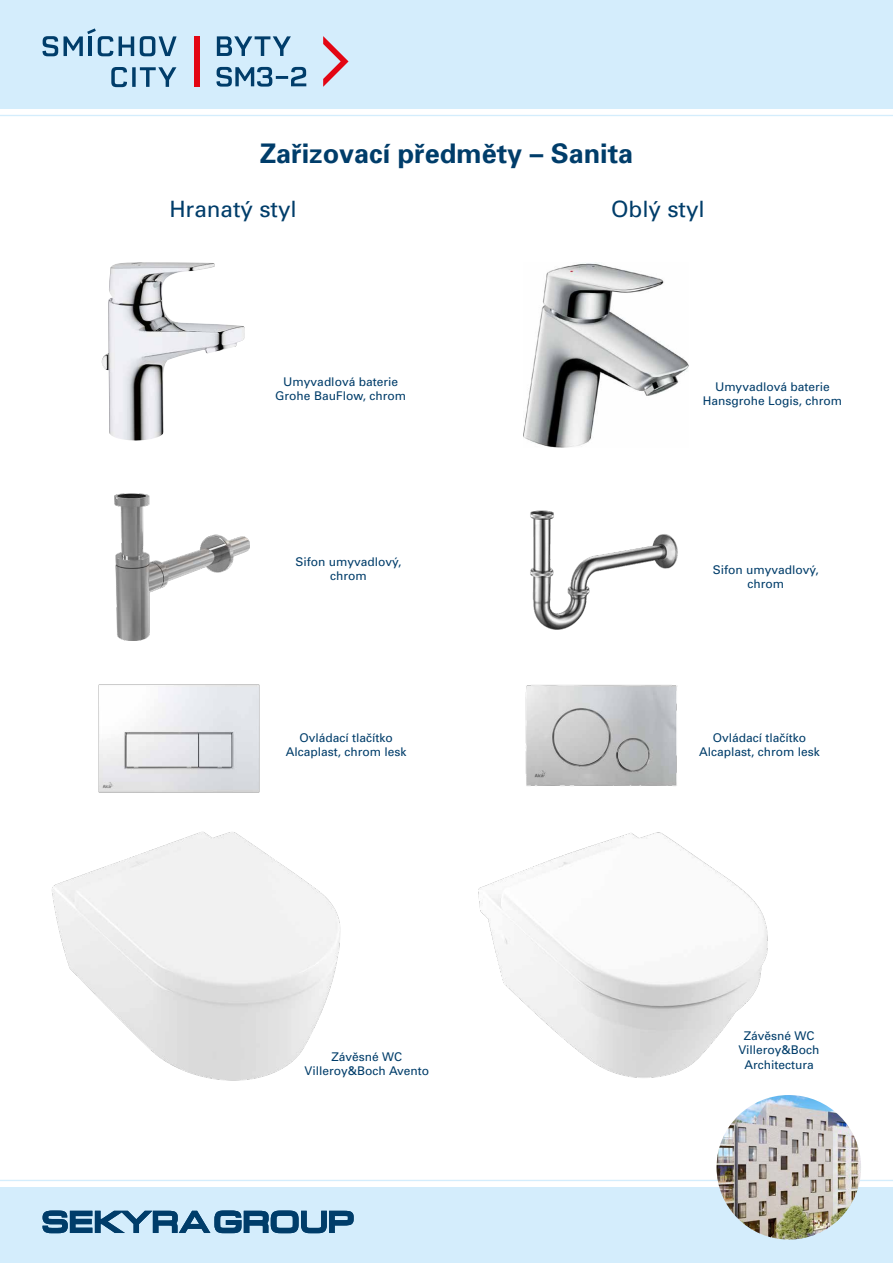
<style>
.page{position:relative;width:893px;height:1263px;background:#fff}
.page>*{position:absolute;margin:0;border:0;box-sizing:border-box;transform-origin:0 0}
.t1{font:700 27px "Univers CE";color:#003d6a}
.t2{font:22.5px "Univers CE";color:#003d6a}
.t3{font:12px/14.4px "Univers CE";color:#003d6a;text-align:center}
</style>
<div class="page">
<div style="left:0;top:0;width:893px;height:108px;background:#d4edfc"></div>
<hr style="left:0;top:115px;width:893px;height:1px;background:#d4edfc">
<div style="left:0;top:1187px;width:893px;height:76px;background:#d4edfc"></div>
<hr style="left:0;top:1180px;width:893px;height:1px;background:#d4edfc">
<svg style="left:43px;top:1210px;width:311px;height:23px"></svg>
<img style="left:716px;top:1095px;width:145px;height:144px;border-radius:72px">
<svg style="left:323px;top:36px;width:26px;height:51px"></svg>
<div style="left:194px;top:36px;width:5px;height:51px;background:#e30613"></div>
<svg style="left:217px;top:36px;width:74px;height:20px"></svg>
<svg style="left:111px;top:67px;width:65px;height:20px"></svg>
<svg style="left:140px;top:36px;width:37px;height:20px"></svg>
<svg style="left:119px;top:36px;width:15px;height:20px"></svg>
<svg style="left:64px;top:28px;width:49px;height:28px"></svg>
<svg style="left:43px;top:36px;width:15px;height:20px"></svg>
<svg style="left:216px;top:67px;width:90px;height:20px"></svg>
<img style="left:98px;top:684px;width:162px;height:109px">
<img style="left:525px;top:685px;width:152px;height:101px">
<img style="left:52px;top:832px;width:289px;height:249px">
<img style="left:478px;top:832px;width:290px;height:246px">
<img style="left:115px;top:494px;width:134px;height:146px">
<img style="left:530px;top:510px;width:148px;height:120px">
<img style="left:101px;top:262px;width:144px;height:179px">
<img style="left:523px;top:263px;width:165px;height:185px">
<h1 class="t1" style="left:260px;top:138px;width:375px">Zařizovací předměty – Sanita</h1>
<h2 class="t2" style="left:169px;top:196px;width:129px">Hranatý styl</h2>
<h2 class="t2" style="left:611px;top:196px;width:95px">Oblý styl</h2>
<p class="t3" style="left:275px;top:375px;width:132px">Umyvadlová baterie<br>Grohe BauFlow, chrom</p>
<p class="t3" style="left:703px;top:380px;width:141px">Umyvadlová baterie<br>Hansgrohe Logis, chrom</p>
<p class="t3" style="left:295px;top:555px;width:108px">Sifon umyvadlový, chrom</p>
<p class="t3" style="left:713px;top:563px;width:108px">Sifon umyvadlový, chrom</p>
<p class="t3" style="left:286px;top:731px;width:122px">Ovládací tlačítko<br>Alcaplast, chrom lesk</p>
<p class="t3" style="left:699px;top:731px;width:122px">Ovládací tlačítko<br>Alcaplast, chrom lesk</p>
<p class="t3" style="left:305px;top:1050px;width:126px">Závěsné WC<br>Villeroy&amp;Boch Avento</p>
<p class="t3" style="left:738px;top:1029px;width:83px">Závěsné WC<br>Villeroy&amp;Boch<br>Architectura</p>
</div>
